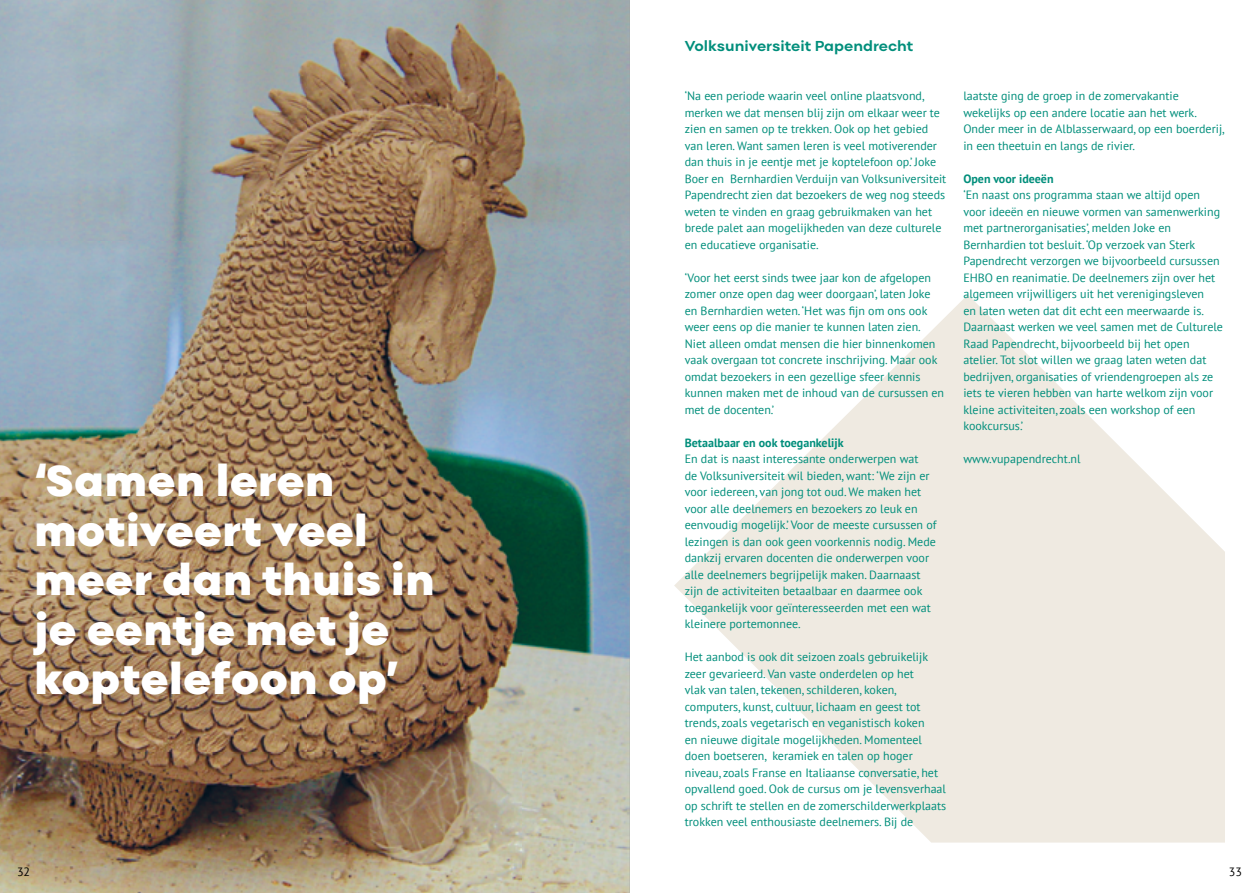
<style>
.page{position:relative;width:1259px;height:893px;background:#fff}
.page>*{position:absolute;margin:0;border:0;box-sizing:border-box;transform-origin:0 0}
.t1{font:900 45px/49.5px "Point";color:#fff}
.t2{font:700 15px "Point";color:#008e7b}
.t3{font:12px/16.5px "PT Sans";color:#008e7b}
.t4{font:700 12px "PT Sans";color:#008e7b}
.t5{font:12px "PT Sans";color:#000}
</style>
<div class="page">
<img style="left:0;top:0;width:629px;height:893px">
<svg style="left:674px;top:295px;width:551px;height:548px;fill:#efeae1"></svg>
<img style="left:629px;top:0;width:1px;height:893px">
<h1 class="t1" style="left:34px;top:456px;width:402px">‘Samen leren motiveert veel meer dan thuis in je eentje met je koptelefoon op’</h1>
<p class="t5" style="left:17px;top:864px;width:15px">32</p>
<p class="t2" style="left:685px;top:36px;width:230px">Volksuniversiteit Papendrecht</p>
<p class="t3" style="left:685px;top:87px;width:263px">‘Na een periode waarin veel online plaatsvond, merken we dat mensen blij zijn om elkaar weer te zien en samen op te trekken. Ook op het gebied van leren. Want samen leren is veel motiverender dan thuis in je eentje met je koptelefoon op.’ Joke Boer en Bernhardien Verduijn van Volksuniversiteit Papendrecht zien dat bezoekers de weg nog steeds weten te vinden en graag gebruikmaken van het brede palet aan mogelijkheden van deze culturele en educatieve organisatie.</p>
<p class="t3" style="left:685px;top:269px;width:261px">‘Voor het eerst sinds twee jaar kon de afgelopen zomer onze open dag weer doorgaan’, laten Joke en Bernhardien weten. ‘Het was fijn om ons ook weer eens op die manier te kunnen laten zien.<br>Niet alleen omdat mensen die hier binnenkomen vaak overgaan tot concrete inschrijving. Maar ook omdat bezoekers in een gezellige sfeer kennis kunnen maken met de inhoud van de cursussen en met de docenten.’</p>
<p class="t4" style="left:685px;top:434px;width:160px">Betaalbaar en ook toegankelijk</p>
<p class="t3" style="left:685px;top:450px;width:253px">En dat is naast interessante onderwerpen wat<br>de Volksuniversiteit wil bieden, want: ‘We zijn er voor iedereen, van jong tot oud. We maken het voor alle deelnemers en bezoekers zo leuk en eenvoudig mogelijk.’ Voor de meeste cursussen of lezingen is dan ook geen voorkennis nodig. Mede dankzij ervaren docenten die onderwerpen voor alle deelnemers begrijpelijk maken. Daarnaast zijn de activiteiten betaalbaar en daarmee ook toegankelijk voor geïnteresseerden met een wat kleinere portemonnee.</p>
<p class="t3" style="left:685px;top:648px;width:263px">Het aanbod is ook dit seizoen zoals gebruikelijk zeer gevarieerd. Van vaste onderdelen op het<br>vlak van talen, tekenen, schilderen, koken, computers, kunst, cultuur, lichaam en geest tot trends, zoals vegetarisch en veganistisch koken<br>en nieuwe digitale mogelijkheden. Momenteel doen boetseren, keramiek en talen op hoger niveau, zoals Franse en Italiaanse conversatie, het opvallend goed. Ook de cursus om je levensverhaal op schrift te stellen en de zomerschilderwerkplaats trokken veel enthousiaste deelnemers. Bij de</p>
<p class="t3" style="left:963px;top:87px;width:263px">laatste ging de groep in de zomervakantie wekelijks op een andere locatie aan het werk.<br>Onder meer in de Alblasserwaard, op een boerderij, in een theetuin en langs de rivier.</p>
<p class="t4" style="left:963px;top:170px;width:92px">Open voor ideeën</p>
<p class="t3" style="left:963px;top:186px;width:261px">‘En naast ons programma staan we altijd open voor ideeën en nieuwe vormen van samenwerking met partnerorganisaties’, melden Joke en Bernhardien tot besluit. ‘Op verzoek van Sterk Papendrecht verzorgen we bijvoorbeeld cursussen EHBO en reanimatie. De deelnemers zijn over het algemeen vrijwilligers uit het verenigingsleven<br>en laten weten dat dit echt een meerwaarde is.<br>Daarnaast werken we veel samen met de Culturele Raad Papendrecht, bijvoorbeeld bij het open atelier. Tot slot willen we graag laten weten dat bedrijven, organisaties of vriendengroepen als ze iets te vieren hebben van harte welkom zijn voor kleine activiteiten, zoals een workshop of een kookcursus.’</p>
<p class="t3" style="left:963px;top:450px;width:119px">www.vupapendrecht.nl</p>
<p class="t5" style="left:1229px;top:864px;width:15px">33</p>
</div>
